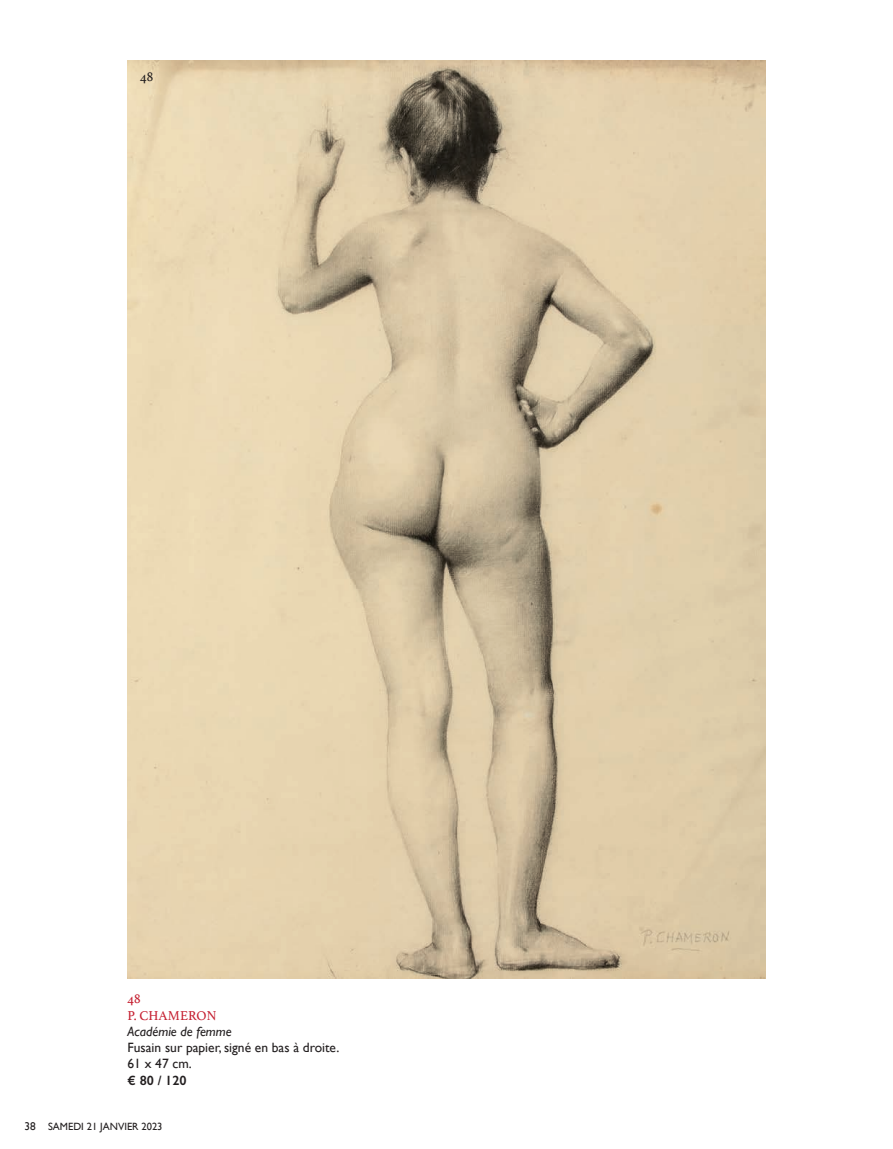
<style>
.page{position:relative;width:893px;height:1149px;background:#fff}
.page>*{position:absolute;margin:0;border:0;box-sizing:border-box;transform-origin:0 0}
.t1{font:13.5px/16.2px "Gill Sans";color:#231f20}
.t2{font:italic 13.5px "Gill Sans";color:#231f20}
.t3{font:13.5px/16.2px "Athelas";color:#c52031}
.t4{font:600 13.5px "Gill Sans";color:#231f20}
.t5{font:13.5px "Athelas";color:#231f20}
.t6{font:10.5px "Gill Sans";color:#231f20}
.s1{font-size:11.25px}
</style>
<div class="page">
<img style="left:128px;top:60px;width:637px;height:918px">
<p class="t5" style="left:140px;top:66px;width:14px">48</p>
<p class="t3" style="left:128px;top:990px;width:90px">48<br>P. CHAMERON</p>
<p class="t2" style="left:128px;top:1023px;width:106px">Académie de femme</p>
<p class="t1" style="left:128px;top:1038px;width:213px">Fusain sur papier, signé en bas à droite.<br>61 x 47 cm.</p>
<p class="t4" style="left:128px;top:1071px;width:61px">€ 80 / 120</p>
<p class="t6" style="left:24px;top:1119px;width:140px"><span class="s1">38</span> SAMEDI 21 JANVIER 2023</p>
</div>
